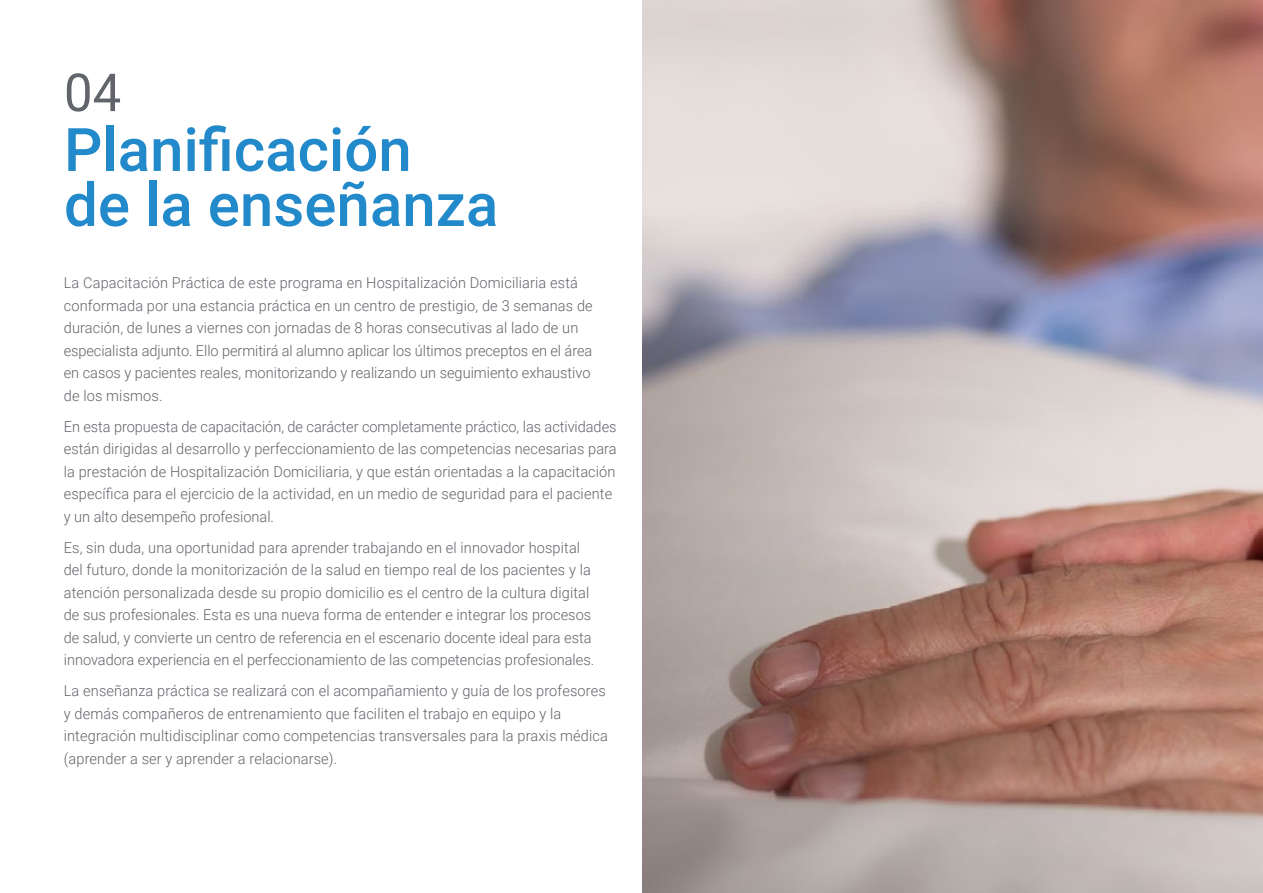
<style>
.page{position:relative;width:1263px;height:893px;background:#fff}
.page>*{position:absolute;margin:0;border:0;box-sizing:border-box;transform-origin:0 0}
.t1{font:500 60px/55.1px "Roboto";color:#2289ca}
.t2{font:52.5px "Roboto";color:#61646a}
.t3{font:300 15px/22.5px "Roboto";letter-spacing:.01em;color:#61646a}
</style>
<div class="page">
<img style="left:642px;top:0;width:621px;height:893px">
<h2 class="t2" style="left:64px;top:56px;width:59px">04</h2>
<h1 class="t1" style="left:64px;top:120px;width:436px">Planificación<br>de la enseñanza</h1>
<p class="t3" style="left:64px;top:271px;width:530px">La Capacitación Práctica de este programa en Hospitalización Domiciliaria está conformada por una estancia práctica en un centro de prestigio, de 3 semanas de duración, de lunes a viernes con jornadas de 8 horas consecutivas al lado de un especialista adjunto. Ello permitirá al alumno aplicar los últimos preceptos en el área en casos y pacientes reales, monitorizando y realizando un seguimiento exhaustivo de los mismos.</p>
<p class="t3" style="left:64px;top:414px;width:554px">En esta propuesta de capacitación, de carácter completamente práctico, las actividades están dirigidas al desarrollo y perfeccionamiento de las competencias necesarias para la prestación de Hospitalización Domiciliaria, y que están orientadas a la capacitación específica para el ejercicio de la actividad, en un medio de seguridad para el paciente y un alto desempeño profesional.</p>
<p class="t3" style="left:64px;top:535px;width:532px">Es, sin duda, una oportunidad para aprender trabajando en el innovador hospital del futuro, donde la monitorización de la salud en tiempo real de los pacientes y la atención personalizada desde su propio domicilio es el centro de la cultura digital de sus profesionales. Esta es una nueva forma de entender e integrar los procesos de salud, y convierte un centro de referencia en el escenario docente ideal para esta innovadora experiencia en el perfeccionamiento de las competencias profesionales.</p>
<p class="t3" style="left:64px;top:679px;width:546px">La enseñanza práctica se realizará con el acompañamiento y guía de los profesores y demás compañeros de entrenamiento que faciliten el trabajo en equipo y la integración multidisciplinar como competencias transversales para la praxis médica (aprender a ser y aprender a relacionarse).</p>
</div>
